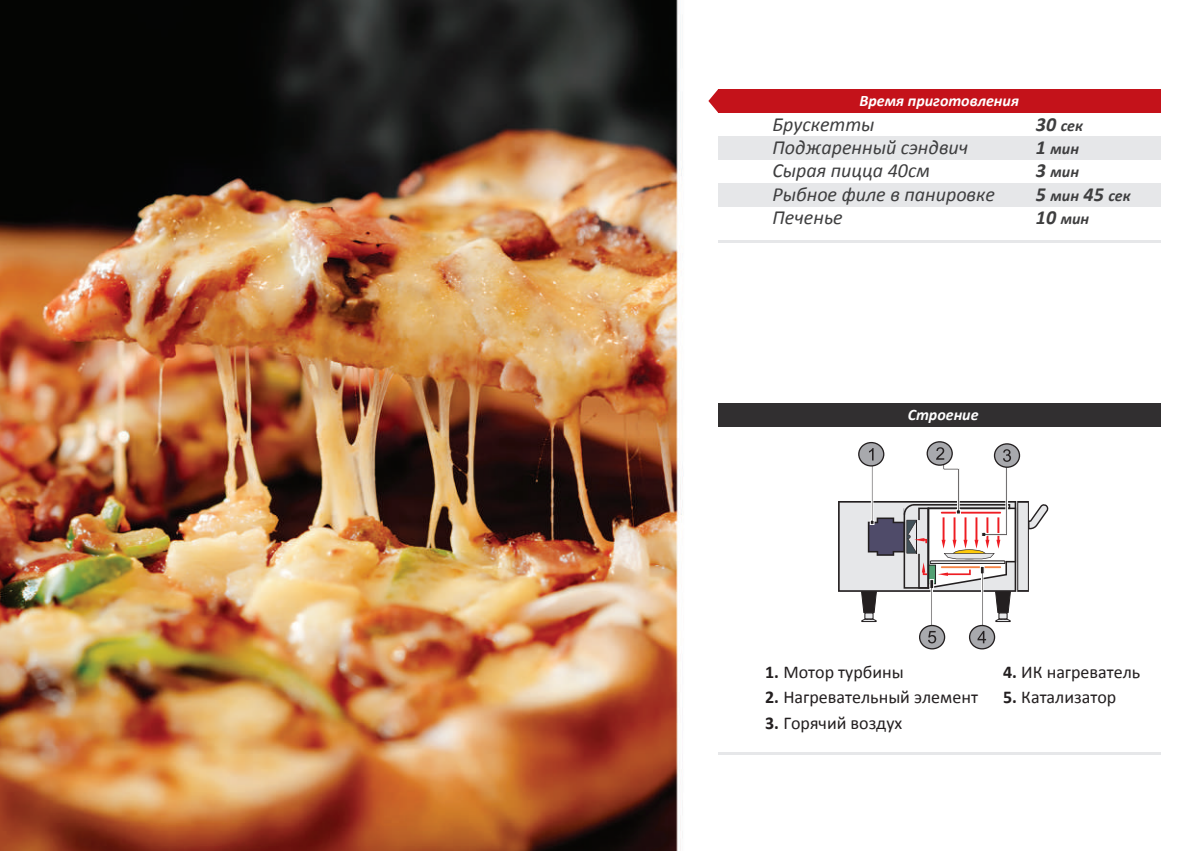
<style>
.page{position:relative;width:1191px;height:851px;background:#fff}
.page>*{position:absolute;margin:0;border:0;box-sizing:border-box;transform-origin:0 0}
.t1{font:italic 20px/23.4px "Calibri";color:#3e3e3f}
.t2{font:18px "Calibri";color:#231f20}
.t3{font:italic 700 16px/23.4px "Calibri";color:#3e3e3f}
.t4{font:italic 700 16px "Calibri";color:#fff}
.s1{font-size:20px}
.s2{font-weight:700}
</style>
<div class="page">
<img style="left:0;top:0;width:1161px;height:850px">
<div style="left:718px;top:403px;width:442px;height:23px;background:#312f30"></div>
<div style="left:718px;top:89px;width:442px;height:24px;background:#c4121a"></div>
<hr style="left:718px;top:241px;width:442px;height:2px;background:#e6e7e9">
<hr style="left:718px;top:751px;width:442px;height:3px;background:#e6e7e9">
<div style="left:718px;top:136px;width:442px;height:23px;background:#e6e7e9"></div>
<div style="left:718px;top:183px;width:442px;height:23px;background:#e6e7e9"></div>
<svg style="left:708px;top:89px;width:10px;height:24px"></svg>
<svg style="left:838px;top:441px;width:211px;height:208px"></svg>
<p class="t4" style="left:859px;top:91px;width:161px">Время приготовления</p>
<p class="t1" style="left:772px;top:111px;width:224px">Брускетты<br>Поджаренный сэндвич<br>Сырая пицца 40см<br>Рыбное филе в панировке<br>Печенье</p>
<p class="t3" style="left:1035px;top:113px;width:96px"><span class="s1">30</span> сек<br><span class="s1">1</span> мин<br><span class="s1">3</span> мин<br><span class="s1">5</span> мин <span class="s1">45</span> сек<br><span class="s1">10</span> мин</p>
<p class="t4" style="left:907px;top:404px;width:72px">Строение</p>
<p class="t2" style="left:765px;top:660px;width:140px"><span class="s2">1.</span> Мотор турбины</p>
<p class="t2" style="left:765px;top:685px;width:214px"><span class="s2">2.</span> Нагревательный элемент</p>
<p class="t2" style="left:765px;top:711px;width:139px"><span class="s2">3.</span> Горячий воздух</p>
<p class="t2" style="left:1003px;top:660px;width:139px"><span class="s2">4.</span> ИК нагреватель</p>
<p class="t2" style="left:1003px;top:685px;width:115px"><span class="s2">5.</span> Катализатор</p>
</div>
